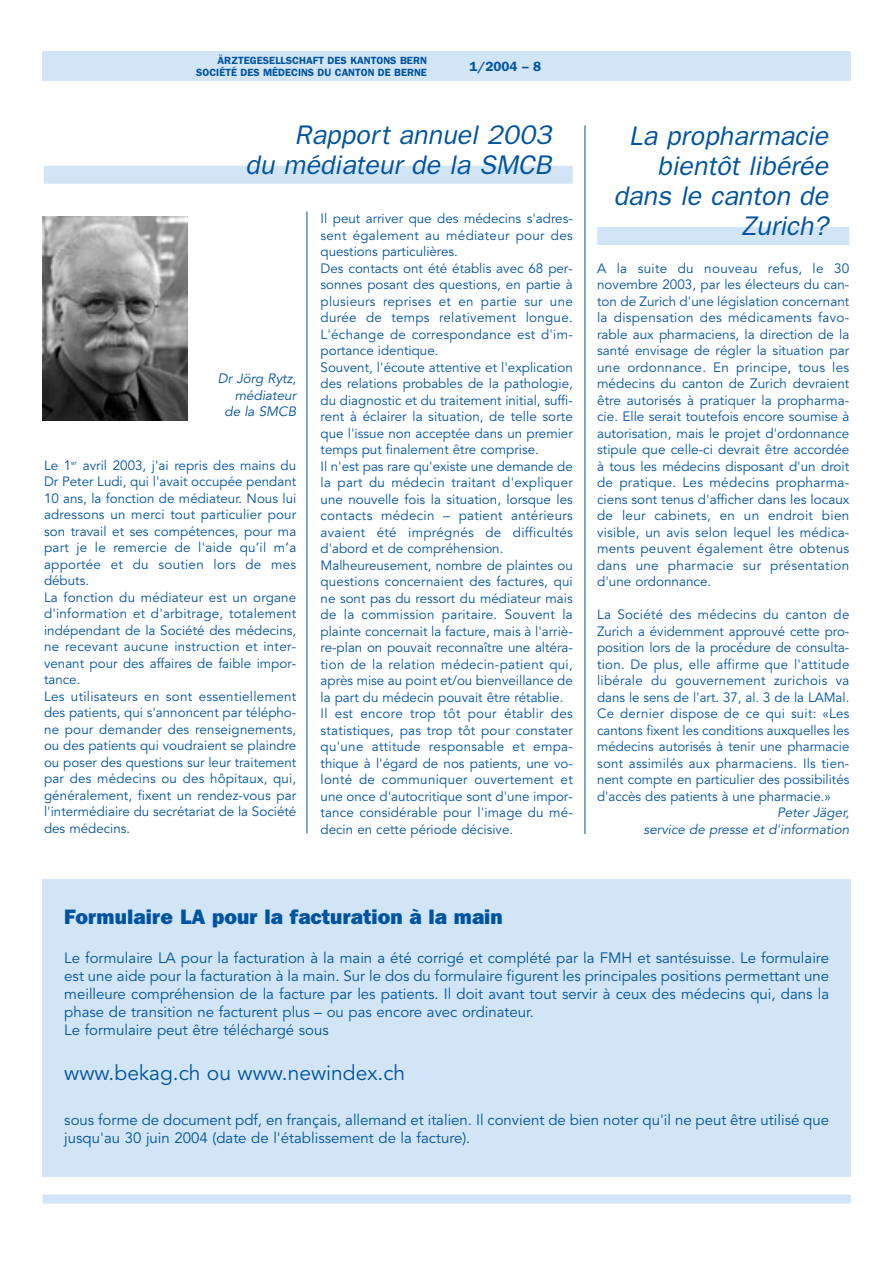
<style>
.page{position:relative;width:893px;height:1263px;background:#fff}
.page>*{position:absolute;margin:0;border:0;box-sizing:border-box;transform-origin:0 0}
.t1{font:italic 27px/30px "Franklin Gothic";color:#0053a0;text-align:right}
.t2{font:800 21px "Franklin Gothic";color:#0053a0}
.t3{font:21px "Avenir";color:#0053a0}
.t4{font:15px/18px "Avenir";color:#0053a0}
.t5{font:13.5px/16.5px "Avenir";color:#0053a0}
.t6{font:italic 13.5px/16.5px "Avenir";color:#0053a0;text-align:right}
.t7{font:600 13.5px "Franklin Gothic";color:#0053a0}
.t8{font:600 10.5px/12px "Franklin Gothic";color:#0053a0;text-align:right}
</style>
<div class="page">
<div style="left:43px;top:1195px;width:807px;height:9px;background:#d1e5f6"></div>
<div style="left:43px;top:51px;width:807px;height:30px;background:#d1e5f6"></div>
<hr style="left:307px;top:212px;width:1px;height:621px;background:#0053a0">
<hr style="left:584px;top:125px;width:1px;height:709px;background:#0053a0">
<div style="left:597px;top:227px;width:252px;height:18px;background:#d1e5f6"></div>
<div style="left:43px;top:880px;width:807px;height:297px;background:#d1e5f6"></div>
<div style="left:44px;top:166px;width:528px;height:18px;background:#d1e5f6"></div>
<img style="left:43px;top:216px;width:144px;height:204px">
<p class="t8" style="left:196px;top:55px;width:232px">ÄRZTEGESELLSCHAFT DES KANTONS BERN<br>SOCIÉTÉ DES MÉDECINS DU CANTON DE BERNE</p>
<p class="t7" style="left:469px;top:62px;width:73px">1/2004 – 8</p>
<h1 class="t1" style="left:245px;top:122px;width:308px">Rapport annuel 2003<br>du médiateur de la SMCB</h1>
<p class="t6" style="left:218px;top:372px;width:80px">Dr Jörg Rytz, médiateur de la SMCB</p>
<p class="t5" style="left:44px;top:459px;width:254px">Le 1<sup>er</sup> avril 2003, j'ai repris des mains du Dr Peter Ludi, qui l'avait occupée pendant 10 ans, la fonction de médiateur. Nous lui adressons un merci tout particulier pour son travail et ses compétences, pour ma part je le remercie de l'aide qu’il m’a apportée et du soutien lors de mes débuts.<br>La fonction du médiateur est un organe d'information et d'arbitrage, totalement indépendant de la Société des médecins, ne recevant aucune instruction et inter&shy;venant pour des affaires de faible impor&shy;tance.<br>Les utilisateurs en sont essentiellement des patients, qui s'annoncent par télépho&shy;ne pour demander des renseignements, ou des patients qui voudraient se plaindre ou poser des questions sur leur traitement par des médecins ou des hôpitaux, qui, généralement, fixent un rendez-vous par l'intermédiaire du secrétariat de la Société des médecins.</p>
<p class="t5" style="left:320px;top:212px;width:254px">Il peut arriver que des médecins s'adres&shy;sent également au médiateur pour des questions particulières.<br>Des contacts ont été établis avec 68 per&shy;sonnes posant des questions, en partie à plusieurs reprises et en partie sur une durée de temps relativement longue.<br>L'échange de correspondance est d'im&shy;portance identique.<br>Souvent, l'écoute attentive et l'explication des relations probables de la pathologie, du diagnostic et du traitement initial, suffi&shy;rent à éclairer la situation, de telle sorte que l'issue non acceptée dans un premier temps put finalement être comprise.<br>Il n'est pas rare qu'existe une demande de la part du médecin traitant d'expliquer une nouvelle fois la situation, lorsque les contacts médecin – patient antérieurs avaient été imprégnés de difficultés d'abord et de compréhension.<br>Malheureusement, nombre de plaintes ou questions concernaient des factures, qui ne sont pas du ressort du médiateur mais de la commission paritaire. Souvent la plainte concernait la facture, mais à l'arriè&shy;re-plan on pouvait reconnaître une altéra&shy;tion de la relation médecin-patient qui, après mise au point et/ou bienveillance de la part du médecin pouvait être rétablie.<br>Il est encore trop tôt pour établir des statistiques, pas trop tôt pour constater qu'une attitude responsable et empa&shy;thique à l'égard de nos patients, une vo&shy;lonté de communiquer ouvertement et une once d'autocritique sont d'une impor&shy;tance considérable pour l'image du mé&shy;decin en cette période décisive.</p>
<h1 class="t1" style="left:613px;top:123px;width:216px">La propharmacie bientôt libérée dans le canton de<br>Zurich?</h1>
<p class="t5" style="left:597px;top:262px;width:254px;text-align:justify">A la suite du nouveau refus, le 30 novembre 2003, par les électeurs du can&shy;ton de Zurich d'une législation concernant la dispensation des médicaments favo&shy;rable aux pharmaciens, la direction de la santé envisage de régler la situation par une ordonnance. En principe, tous les médecins du canton de Zurich devraient être autorisés à pratiquer la propharma&shy;cie. Elle serait toutefois encore soumise à autorisation, mais le projet d'ordonnance stipule que celle-ci devrait être accordée à tous les médecins disposant d'un droit de pratique. Les médecins propharma&shy;ciens sont tenus d'afficher dans les locaux de leur cabinets, en un endroit bien visible, un avis selon lequel les médica&shy;ments peuvent également être obtenus dans une pharmacie sur présentation d'une ordonnance.</p>
<p class="t5" style="left:597px;top:608px;width:254px;text-align:justify">La Société des médecins du canton de Zurich a évidemment approuvé cette pro&shy;position lors de la procédure de consulta&shy;tion. De plus, elle affirme que l'attitude libérale du gouvernement zurichois va dans le sens de l'art. 37, al. 3 de la LAMal.<br>Ce dernier dispose de ce qui suit: «Les cantons fixent les conditions auxquelles les médecins autorisés à tenir une pharmacie sont assimilés aux pharmaciens. Ils tien&shy;nent compte en particulier des possibilités d'accès des patients à une pharmacie.»</p>
<p class="t6" style="left:643px;top:806px;width:207px">Peter Jäger,<br>service de presse et d'information</p>
<h2 class="t2" style="left:64px;top:909px;width:440px">Formulaire LA pour la facturation à la main</h2>
<p class="t4" style="left:64px;top:951px;width:766px">Le formulaire LA pour la facturation à la main a été corrigé et complété par la FMH et santésuisse. Le formulaire est une aide pour la facturation à la main. Sur le dos du formulaire figurent les principales positions permettant une meilleure compréhension de la facture par les patients. Il doit avant tout servir à ceux des médecins qui, dans la phase de transition ne facturent plus – ou pas encore avec ordinateur.<br>Le formulaire peut être téléchargé sous</p>
<h2 class="t3" style="left:64px;top:1064px;width:342px">www.bekag.ch ou www.newindex.ch</h2>
<p class="t4" style="left:64px;top:1113px;width:766px">sous forme de document pdf, en français, allemand et italien. Il convient de bien noter qu'il ne peut être utilisé que jusqu'au 30 juin 2004 (date de l'établissement de la facture).</p>
</div>
